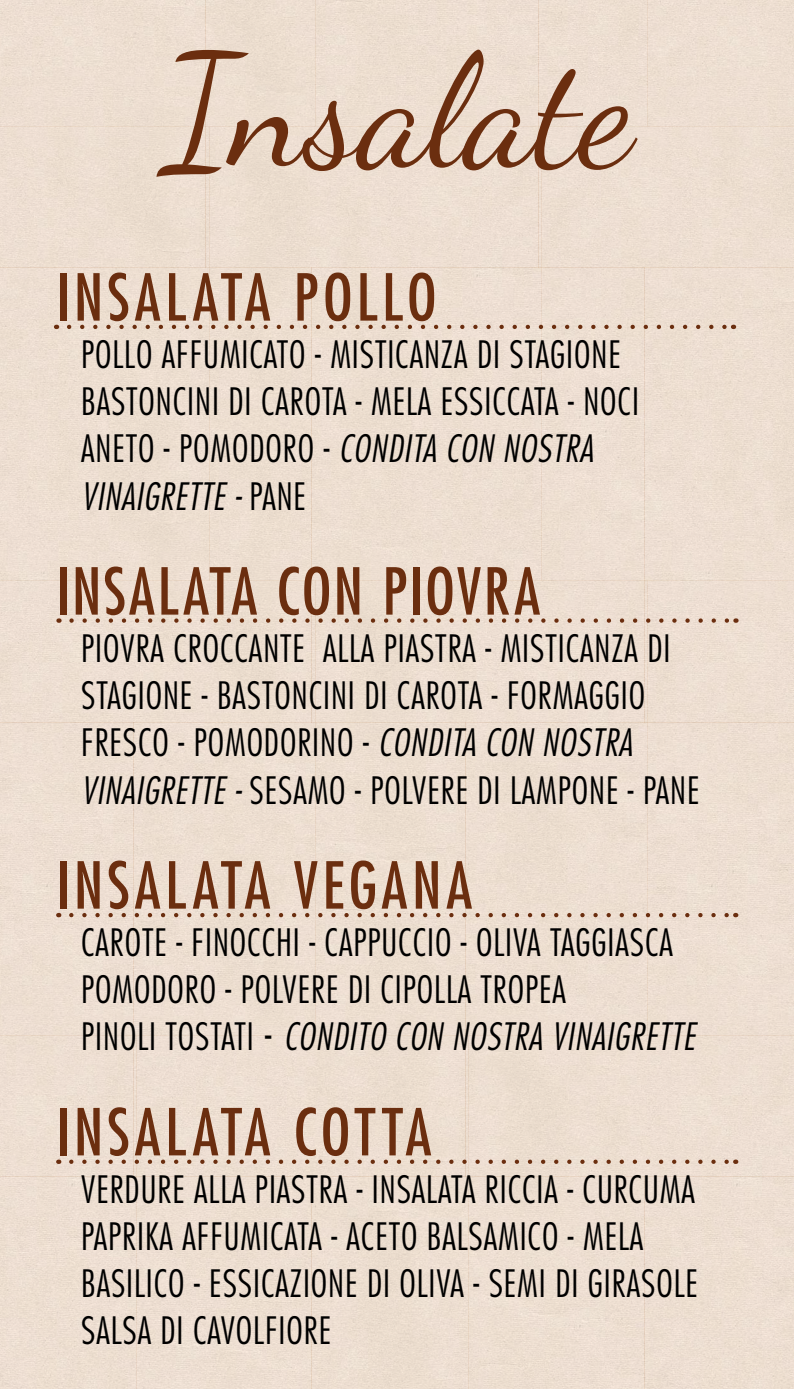
<style>
.page{position:relative;width:794px;height:1389px;background:#edded1}
.page>*{position:absolute;margin:0;border:0;box-sizing:border-box;transform-origin:0 0}
.t1{font:157.5px "Dancing Script OT";color:#6b2e0f}
.t2{font:condensed 63px "Futura Std";letter-spacing:.06em;color:#6b2e0f}
.t3{font:condensed 63px "Futura Std";letter-spacing:.03em;color:#6b2e0f}
.t4{font:300 condensed 36.75px/47.2px "Futura Std";letter-spacing:.025em;color:#000}
.s1{font-style:italic}
.s2{font-size:40.25px}
</style>
<div class="page">
<svg style="left:72px;top:618px;width:657px;height:5px"></svg>
<svg style="left:71px;top:913px;width:657px;height:4px"></svg>
<svg style="left:69px;top:325px;width:657px;height:4px"></svg>
<svg style="left:71px;top:1160px;width:657px;height:4px"></svg>
<h1 class="t1" style="left:162px;top:18px;width:472px">Insalate</h1>
<h2 class="t2" style="left:56px;top:260px;width:382px">INSALATA POLLO</h2>
<p class="t4" style="left:81px;top:331px;width:559px">POLLO AFFUMICATO - MISTICANZA DI STAGIONE BASTONCINI DI CAROTA - MELA ESSICCATA - NOCI ANETO - POMODORO - <span class="s1">CONDITA CON NOSTRA VINAIGRETTE -</span> PANE</p>
<h2 class="t3" style="left:56px;top:554px;width:485px">INSALATA CON PIOVRA</h2>
<p class="t4" style="left:81px;top:625px;width:620px">PIOVRA CROCCANTE ALLA PIASTRA - MISTICANZA DI STAGIONE - BASTONCINI DI CAROTA - FORMAGGIO FRESCO - POMODORINO - <span class="s1">CONDITA CON NOSTRA VINAIGRETTE -</span> SESAMO - POLVERE DI LAMPONE - PANE</p>
<h2 class="t2" style="left:56px;top:848px;width:417px">INSALATA VEGANA</h2>
<p class="t4" style="left:81px;top:919px;width:615px">CAROTE - FINOCCHI - CAPPUCCIO - OLIVA TAGGIASCA<br>POMODORO - POLVERE DI CIPOLLA TROPEA<br>PINOLI TOSTATI <span class="s2">-</span> <span class="s1">CONDITO CON NOSTRA VINAIGRETTE</span></p>
<h2 class="t2" style="left:56px;top:1094px;width:377px">INSALATA COTTA</h2>
<p class="t4" style="left:81px;top:1165px;width:618px">VERDURE ALLA PIASTRA - INSALATA RICCIA - CURCUMA PAPRIKA AFFUMICATA - ACETO BALSAMICO - MELA BASILICO - ESSICAZIONE DI OLIVA - SEMI DI GIRASOLE SALSA DI CAVOLFIORE</p>
</div>
